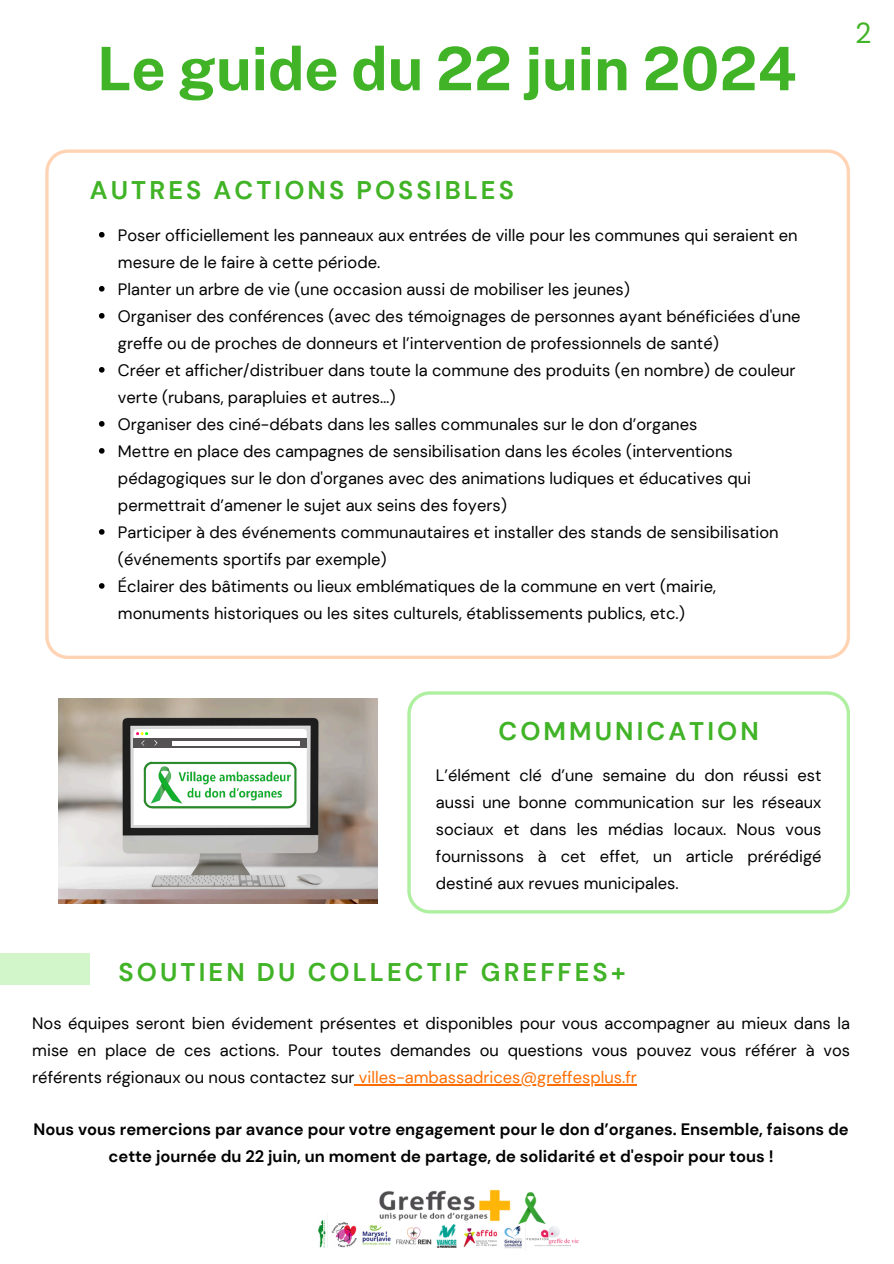
<style>
.page{position:relative;width:894px;height:1264px;background:#fff}
.page>*{position:absolute;margin:0;border:0;box-sizing:border-box;transform-origin:0 0}
.t1{font:700 60px "Public Sans";color:#40b326}
.t2{font:28.8px "DM Sans";color:#40b326}
.t3{font:700 25.5px "DM Sans";letter-spacing:.12em;color:#40b326}
.t4{font:16.5px/27px "DM Sans";color:#000}
.t5{font:700 16.5px/27px "DM Sans";color:#000;text-align:center}
.s1{color:#ff6d00}
</style>
<div class="page">
<svg style="left:45px;top:149px;width:804px;height:510px"></svg>
<div style="left:1px;top:952px;width:89px;height:32px;background:#d2f6ca"></div>
<svg style="left:407px;top:691px;width:442px;height:222px"></svg>
<img style="left:58px;top:698px;width:319px;height:205px">
<svg style="left:134px;top:729px;width:172px;height:95px"></svg>
<img style="left:139px;top:759px;width:162px;height:52px">
<svg style="left:99px;top:232px;width:5px;height:5px"></svg>
<svg style="left:99px;top:286px;width:5px;height:5px"></svg>
<svg style="left:99px;top:313px;width:5px;height:5px"></svg>
<svg style="left:99px;top:367px;width:5px;height:5px"></svg>
<svg style="left:99px;top:421px;width:5px;height:5px"></svg>
<svg style="left:99px;top:448px;width:5px;height:5px"></svg>
<svg style="left:99px;top:529px;width:5px;height:5px"></svg>
<svg style="left:99px;top:583px;width:5px;height:5px"></svg>
<hr style="left:354px;top:1083px;width:282px;height:2px;background:#ff6d00">
<img style="left:317px;top:1189px;width:262px;height:60px">
<h3 class="t1" style="left:97px;top:33px;width:701px">Le guide du 22 juin 2024</h3>
<h2 class="t3" style="left:90px;top:173px;width:425px">AUTRES ACTIONS POSSIBLES</h2>
<p class="t4" style="left:118px;top:222px;width:681px">Poser officiellement les panneaux aux entrées de ville pour les communes qui seraient en mesure de le faire à cette période.</p>
<p class="t4" style="left:118px;top:276px;width:513px">Planter un arbre de vie (une occasion aussi de mobiliser les jeunes)</p>
<p class="t4" style="left:118px;top:303px;width:683px">Organiser des conférences (avec des témoignages de personnes ayant bénéficiées d'une greffe ou de proches de donneurs et l’intervention de professionnels de santé)</p>
<p class="t4" style="left:118px;top:357px;width:679px">Créer et afficher/distribuer dans toute la commune des produits (en nombre) de couleur verte (rubans, parapluies et autres…)</p>
<p class="t4" style="left:118px;top:411px;width:580px">Organiser des ciné-débats dans les salles communales sur le don d’organes</p>
<p class="t4" style="left:118px;top:438px;width:634px">Mettre en place des campagnes de sensibilisation dans les écoles (interventions pédagogiques sur le don d'organes avec des animations ludiques et éducatives qui permettrait d’amener le sujet aux seins des foyers)</p>
<p class="t4" style="left:118px;top:519px;width:662px">Participer à des événements communautaires et installer des stands de sensibilisation (événements sportifs par exemple)</p>
<p class="t4" style="left:118px;top:573px;width:599px">Éclairer des bâtiments ou lieux emblématiques de la commune en vert (mairie, monuments historiques ou les sites culturels, établissements publics, etc.)</p>
<p class="t2" style="left:855px;top:14px;width:18px">2</p>
<p class="t3" style="left:498px;top:714px;width:262px">COMMUNICATION</p>
<p class="t4" style="left:436px;top:761px;width:387px;text-align:justify">L’élément clé d’une semaine du don réussi est aussi une bonne communication sur les réseaux sociaux et dans les médias locaux. Nous vous fournissons à cet effet, un article prérédigé destiné aux revues municipales.</p>
<p class="t3" style="left:119px;top:955px;width:508px">SOUTIEN DU COLLECTIF GREFFES+</p>
<h2 class="t4" style="left:32px;top:1009px;width:819px;text-align:justify">Nos équipes seront bien évidement présentes et disponibles pour vous accompagner au mieux dans la mise en place de ces actions. Pour toutes demandes ou questions vous pouvez vous référer à vos référents régionaux ou nous contactez sur <span class="s1">villes-ambassadrices@greffesplus.fr</span></h2>
<h2 class="t5" style="left:34px;top:1115px;width:816px">Nous vous remercions par avance pour votre engagement pour le don d’organes. Ensemble, faisons de cette journée du 22 juin, un moment de partage, de solidarité et d'espoir pour tous !</h2>
</div>
